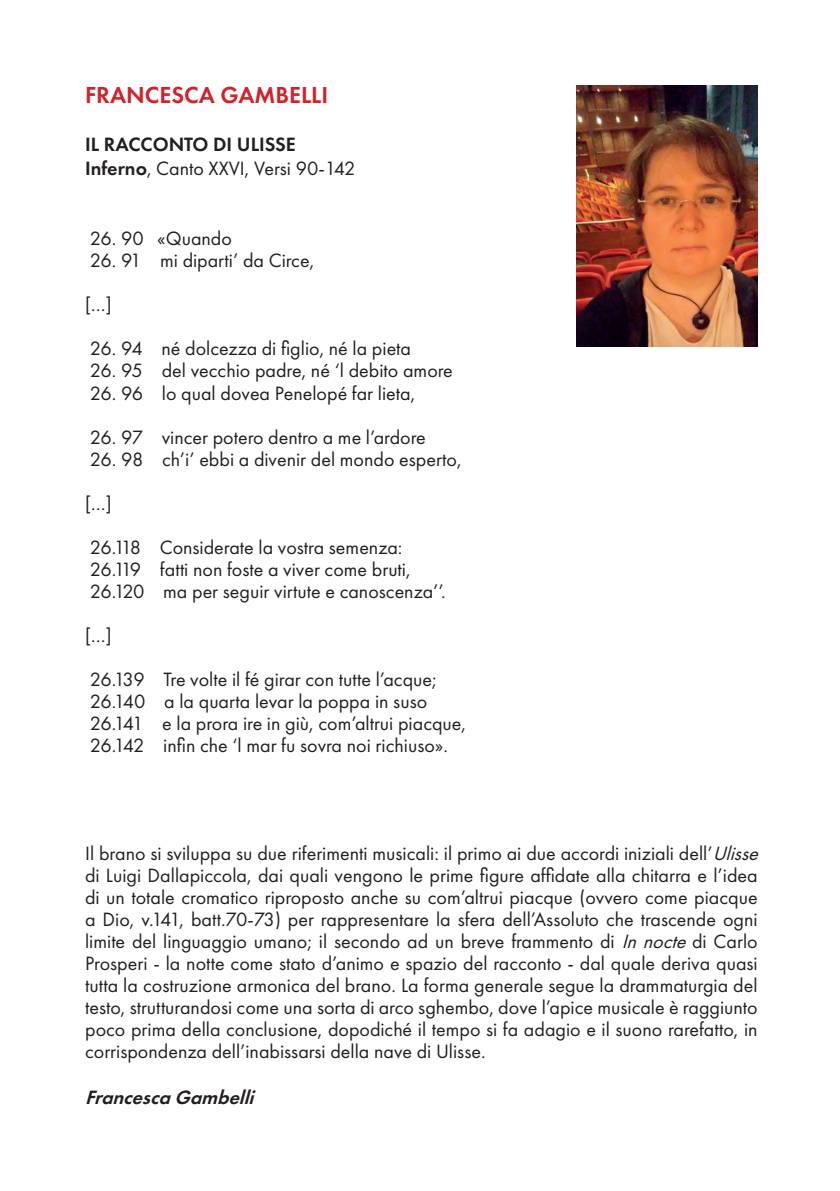
<style>
.page{position:relative;width:840px;height:1191px;background:#fff}
.page>*{position:absolute;margin:0;border:0;box-sizing:border-box;transform-origin:0 0}
.t1{font:600 24px "Futura PT";color:#d1232a}
.t2{font:20px/22px "Futura PT";color:#231f20}
.t3{font:600 20px/24px "Futura PT";color:#231f20}
.t4{font:italic 600 20px "Futura PT";color:#231f20}
.s1{font-weight:400}
.s2{font-style:italic}
</style>
<div class="page">
<img style="left:576px;top:85px;width:181px;height:262px">
<p class="t1" style="left:85px;top:80px;width:244px">FRANCESCA GAMBELLI</p>
<p class="t3" style="left:85px;top:132px;width:272px">IL RACCONTO DI ULISSE<br>Inferno<span class="s1">, Canto XXVI, Versi 90-142</span></p>
<p class="t2" style="left:90px;top:228px;width:144px">26. 90 «Quando</p>
<p class="t2" style="left:90px;top:250px;width:226px">26. 91 mi diparti’ da Circe,</p>
<p class="t2" style="left:85px;top:294px;width:28px">[…]</p>
<p class="t2" style="left:90px;top:338px;width:322px">26. 94 né dolcezza di figlio, né la pieta</p>
<p class="t2" style="left:90px;top:360px;width:364px">26. 95 del vecchio padre, né ‘l debito amore</p>
<p class="t2" style="left:90px;top:382px;width:327px">26. 96 lo qual dovea Penelopé far lieta,</p>
<p class="t2" style="left:90px;top:426px;width:337px">26. 97 vincer potero dentro a me l’ardore</p>
<p class="t2" style="left:90px;top:448px;width:373px">26. 98 ch’i’ ebbi a divenir del mondo esperto,</p>
<p class="t2" style="left:85px;top:492px;width:28px">[…]</p>
<p class="t2" style="left:90px;top:536px;width:357px">26.118 Considerate la vostra semenza:<br>26.119 fatti non foste a viver come bruti,<br>26.120 ma per seguir virtute e canoscenza’’.</p>
<p class="t2" style="left:85px;top:624px;width:28px">[…]</p>
<p class="t2" style="left:90px;top:668px;width:377px">26.139 Tre volte il fé girar con tutte l’acque; 26.140 a la quarta levar la poppa in suso 26.141 e la prora ire in giù, com’altrui piacque, 26.142 infin che ‘l mar fu sovra noi richiuso».</p>
<p class="t2" style="left:85px;top:842px;width:680px">Il brano si sviluppa su due riferimenti musicali: il primo ai due accordi iniziali dell’<span class="s2">Ulisse </span>di Luigi Dallapiccola, dai quali vengono le prime figure affidate alla chitarra e l’idea di un totale cromatico riproposto anche su com’altrui piacque (ovvero come piacque a Dio, v.141, batt.70-73) per rappresentare la sfera dell’Assoluto che trascende ogni limite del linguaggio umano; il secondo ad un breve frammento di <span class="s2">Innocte</span>di Carlo Prosperi - la notte come stato d’animo e spazio del racconto - dal quale deriva quasi tutta la costruzione armonica del brano. La forma generale segue la drammaturgia del testo, strutturandosi come una sorta di arco sghembo, dove l’apice musicale è raggiunto poco prima della conclusione, dopodiché il tempo si fa adagio e il suono rarefatto, in corrispondenza dell’inabissarsi della nave di Ulisse.</p>
<p class="t4" style="left:85px;top:1084px;width:176px">FrancescaGambelli</p>
</div>
